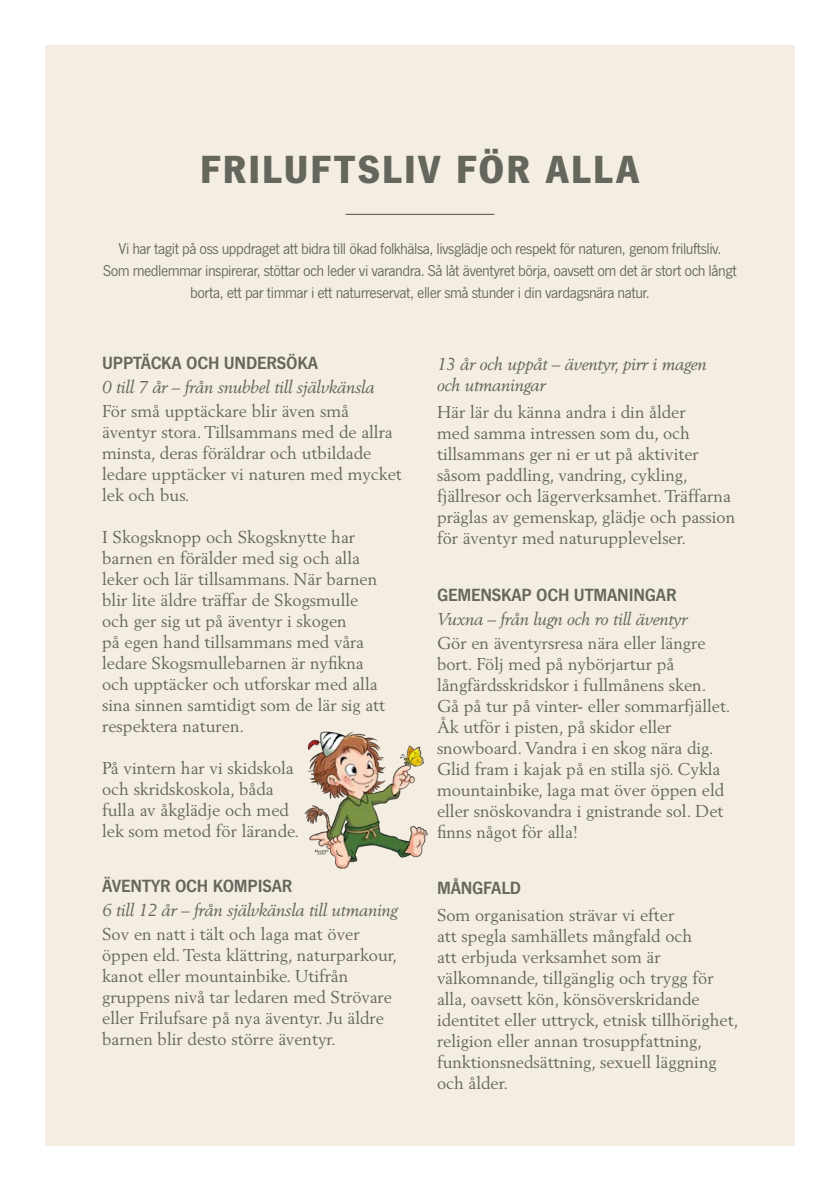
<style>
.page{position:relative;width:840px;height:1191px;background:#fff}
.page>*{position:absolute;margin:0;border:0;box-sizing:border-box;transform-origin:0 0}
.Rubrik{font:900 40px "News Gothic LT Std";letter-spacing:.05em;color:#65665c}
.Mellanrubrik{font:700 18px "News Gothic LT Std";letter-spacing:-.01em;color:#65665c}
.Brödtext{font:17px/21px "Berling LT Std";color:#65665c}
.Brödtext-2{font:italic 17px "Berling LT Std";letter-spacing:-.01em;color:#65665c}
.Mellanrubrik-2{font:italic 17px/21px "Berling LT Std";letter-spacing:-.01em;color:#65665c}
.Ingress{font:16px/22px "News Gothic LT Std";letter-spacing:-.03em;color:#65665c;text-align:center}
</style>
<div class="page">
<div style="left:45px;top:45px;width:749px;height:1100px;background:#f4eee2"></div>
<hr style="left:345px;top:214px;width:149px;height:1px;background:#65665c">
<img style="left:304px;top:731px;width:124px;height:138px">
<p class="Rubrik" style="left:200px;top:147px;width:441px">FRILUFTSLIV FÖR ALLA</p>
<p class="Ingress" style="left:118px;top:238px;width:604px">Vi har tagit på oss uppdraget att bidra till ökad folkhälsa, livsglädje och respekt för naturen, genom friluftsliv.</p>
<p class="Ingress" style="left:103px;top:260px;width:635px">Som medlemmar inspirerar, stöttar och leder vi varandra. Så låt äventyret börja, oavsett om det är stort och långt borta, ett par timmar i ett naturreservat, eller små stunder i din vardagsnära natur.</p>
<p class="Mellanrubrik" style="left:102px;top:353px;width:217px">UPPTÄCKA OCH UNDERSÖKA</p>
<p class="Brödtext-2" style="left:102px;top:377px;width:274px">0 till 7 år – från snubbel till självkänsla</p>
<p class="Brödtext" style="left:102px;top:400px;width:301px">För små upptäckare blir även små äventyr stora. Tillsammans med de allra minsta, deras föräldrar och utbildade ledare upptäcker vi naturen med mycket lek och bus.</p>
<p class="Brödtext" style="left:102px;top:526px;width:284px">I Skogsknopp och Skogsknytte har barnen en förälder med sig och alla leker och lär tillsammans. När barnen blir lite äldre träffar de Skogsmulle och ger sig ut på äventyr i skogen<br>på egen hand tillsammans med våra ledare Skogsmullebarnen är nyfikna och upptäcker och utforskar med alla sina sinnen samtidigt som de lär sig att respektera naturen.</p>
<p class="Brödtext" style="left:102px;top:757px;width:198px">På vintern har vi skidskola och skridskoskola, båda fulla av åkglädje och med lek som metod för lärande.</p>
<p class="Mellanrubrik" style="left:102px;top:875px;width:192px">ÄVENTYR OCH KOMPISAR</p>
<p class="Brödtext-2" style="left:102px;top:899px;width:297px">6 till 12 år – från självkänsla till utmaning</p>
<p class="Brödtext" style="left:102px;top:923px;width:296px">Sov en natt i tält och laga mat över öppen eld. Testa klättring, naturparkour, kanot eller mountainbike. Utifrån gruppens nivå tar ledaren med Strövare eller Frilufsare på nya äventyr. Ju äldre barnen blir desto större äventyr.</p>
<p class="Mellanrubrik-2" style="left:437px;top:354px;width:271px">13 år och uppåt – äventyr, pirr i magen och utmaningar</p>
<p class="Brödtext" style="left:437px;top:402px;width:299px">Här lär du känna andra i din ålder<br>med samma intressen som du, och tillsammans ger ni er ut på aktiviter såsom paddling, vandring, cykling, fjällresor och lägerverksamhet. Träffarna präglas av gemenskap, glädje och passion för äventyr med naturupplevelser.</p>
<p class="Mellanrubrik" style="left:437px;top:584px;width:241px">GEMENSKAP OCH UTMANINGAR</p>
<p class="Brödtext-2" style="left:437px;top:608px;width:252px">Vuxna – från lugn och ro till äventyr</p>
<p class="Brödtext" style="left:437px;top:632px;width:295px">Gör en äventyrsresa nära eller längre bort. Följ med på nybörjartur på långfärdsskridskor i fullmånens sken.<br>Gå på tur på vinter- eller sommarfjället.<br>Åk utför i pisten, på skidor eller snowboard. Vandra i en skog nära dig.<br>Glid fram i kajak på en stilla sjö. Cykla mountainbike, laga mat över öppen eld eller snöskovandra i gnistrande sol. Det finns något för alla!</p>
<p class="Mellanrubrik" style="left:437px;top:877px;width:86px">MÅNGFALD</p>
<p class="Brödtext" style="left:437px;top:904px;width:303px">Som organisation strävar vi efter<br>att spegla samhällets mångfald och<br>att erbjuda verksamhet som är välkomnande, tillgänglig och trygg för alla, oavsett kön, könsöverskridande identitet eller uttryck, etnisk tillhörighet, religion eller annan trosuppfattning, funktionsnedsättning, sexuell läggning och ålder.</p>
</div>
